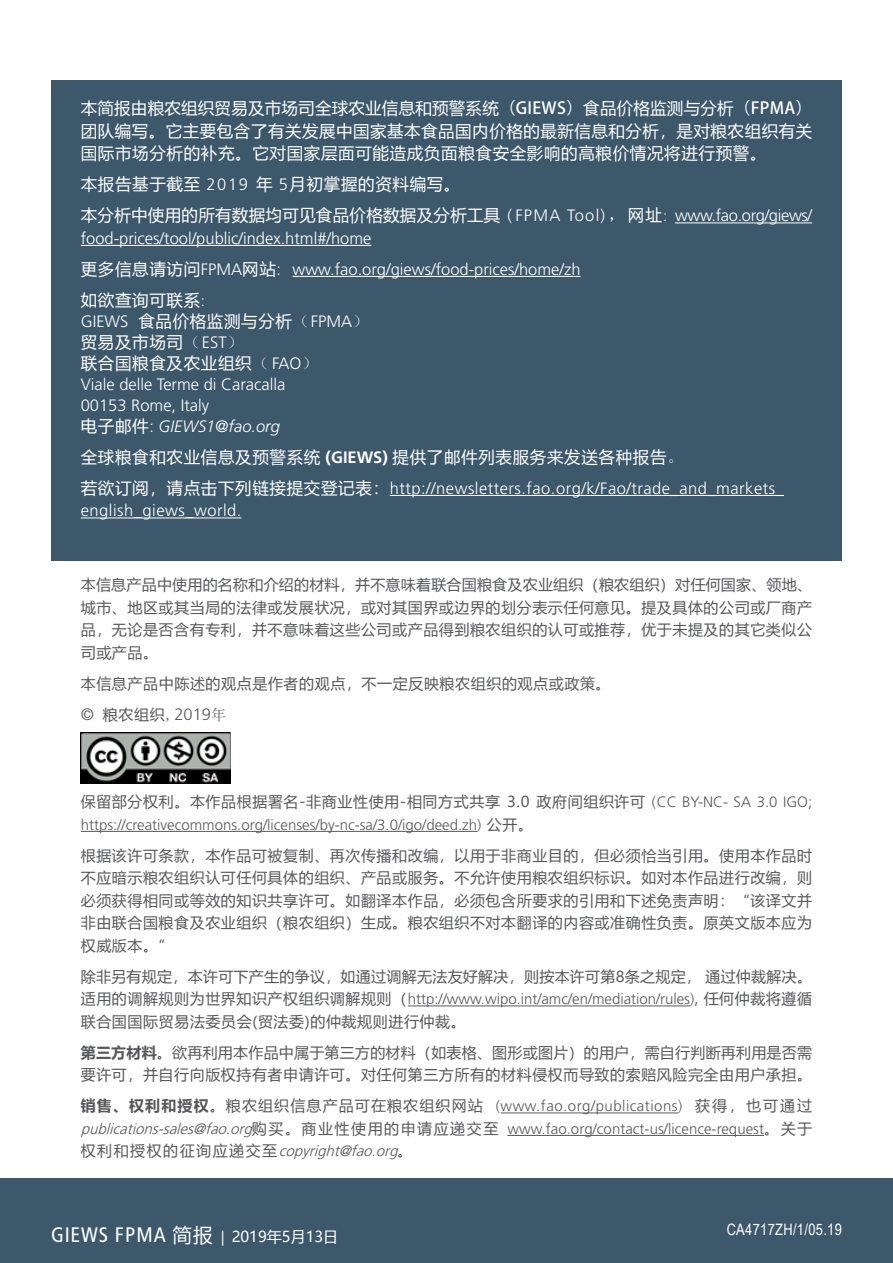
<style>
.page{position:relative;width:893px;height:1263px;background:#fff}
.page>*{position:absolute;margin:0;border:0;box-sizing:border-box;transform-origin:0 0}
.t1{font:300 16.5px/21px "Frutiger LT Std";color:#fff}
.t2{font:16.5px/22.5px "Microsoft Ya Hei";letter-spacing:.04em;color:#fff;text-align:justify}
.t3{font:300 16.5px/22.5px "Frutiger LT Std";letter-spacing:.03em;color:#fff}
.t4{font:300 16.5px "Frutiger LT Std";color:#57585a}
.t5{font:15.75px "Arial Narrow";letter-spacing:.02em;color:#fff}
.t6{font:15px/22.5px "Microsoft Ya Hei";letter-spacing:.04em;color:#57585a;text-align:justify}
.t7{font:300 15px/22.5px "Frutiger LT Std";color:#57585a;text-align:justify}
.t8{font:15px/31px "Microsoft Ya Hei";letter-spacing:.015em;color:#57585a}
.t9{font:15px "Microsoft Ya Hei";letter-spacing:.02em;color:#57585a}
.t10{font:15px "Microsoft Ya Hei";color:#fff}
.s1{font-family:"Adobe Heiti Std"}
.s2{font-family:"Frutiger LT Std";font-weight:300}
.s3{font-family:"Microsoft Ya Hei";font-weight:400}
.s4{font-family:"Sim Sun";font-weight:400}
.s5{font-size:15px}
.s6{font-family:"Frutiger LT Std";font-weight:300;font-size:15px}
.s7{font-family:"Sim Sun"}
.s8{font-style:italic}
.s9{font-family:"Frutiger LT Std";font-weight:700}
.s10{font-family:"Microsoft Ya Hei";font-weight:400;font-size:15px}
.s11{font-family:"Sim Sun";font-weight:400;font-size:15px}
.s12{font-weight:700}
.s13{font-family:"Microsoft Ya Hei";font-weight:700}
.s14{font-family:"Frutiger LT Std";font-stretch:condensed;font-size:21px}
.s15{font-size:19.5px}
.s16{font-family:"Frutiger LT Std";font-stretch:condensed}
</style>
<div class="page">
<div style="left:0;top:1178px;width:893px;height:85px;background:#3d586b"></div>
<div style="left:51px;top:80px;width:791px;height:480px;background:#3d586b"></div>
<hr style="left:675px;top:222px;width:137px;height:1px;background:#fff">
<hr style="left:81px;top:245px;width:290px;height:1px;background:#fff">
<hr style="left:293px;top:276px;width:287px;height:1px;background:#fff">
<hr style="left:390px;top:495px;width:394px;height:1px;background:#fff">
<hr style="left:81px;top:517px;width:160px;height:1px;background:#fff">
<hr style="left:81px;top:831px;width:396px;height:1px;background:#57585a">
<hr style="left:408px;top:1005px;width:282px;height:1px;background:#57585a">
<hr style="left:501px;top:1112px;width:177px;height:1px;background:#57585a">
<hr style="left:507px;top:1135px;width:257px;height:1px;background:#57585a">
<img style="left:81px;top:732px;width:149px;height:52px">
<p class="t2" style="left:81px;top:97px;width:733px">本简报由粮农组织贸易及市场司全球农业信息和预警系统<span class="s1">（GIEWS）</span>食品价格监测与分析<span class="s1">（FPMA）</span>团队编写。它主要包含了有关发展中国家基本食品国内价格的最新信息和分析，是对粮农组织有关国际市场分析的补充。它对国家层面可能造成负面粮食安全影响的高粮价情况将进行预警。</p>
<p class="t2" style="left:81px;top:173px;width:381px">本报告基于截至 <span class="s2">2019</span> 年 <span class="s2">5</span>月初掌握的资料编写。</p>
<p class="t1" style="left:81px;top:205px;width:733px;line-height:22.5px"><span class="s3">本分析中使用的所有数据均可见食品价格数据及分析工具</span> ( FPMA Tool) <span class="s4">，</span><span class="s3">网址</span><span class="s5">:</span> www.fao.org/giews/ food-prices/tool/public/index.html#/home</p>
<p class="t1" style="left:81px;top:259px;width:501px"><span class="s3">更多信息请访问</span>FPMA<span class="s3">网站</span>: www.fao.org/giews/food-prices/home/zh</p>
<p class="t2" style="left:81px;top:288px;width:126px">如欲查询可联系<span class="s6">:</span></p>
<p class="t1" style="left:81px;top:311px;width:289px">GIEWS <span class="s3">食品价格监测与分析</span><span class="s4">（</span>FPMA<span class="s4">）</span></p>
<p class="t2" style="left:81px;top:331px;width:239px;line-height:21px">贸易及市场司<span class="s7">（</span><span class="s2">EST</span><span class="s7">）<br></span>联合国粮食及农业组织<span class="s7">（</span> <span class="s2">FAO</span><span class="s7">）</span></p>
<p class="t1" style="left:81px;top:374px;width:206px">Viale delle Terme di Caracalla<br>00153 Rome, Italy<br><span class="s3">电子邮件</span>: <span class="s8">GIEWS1@fao.org</span></p>
<p class="t2" style="left:81px;top:445px;width:604px">全球粮食和农业信息及预警系统 <span class="s9">(GIEWS)</span> 提供了邮件列表服务来发送各种报告<span class="s7">。</span></p>
<p class="t3" style="left:81px;top:477px;width:705px"><span class="s3">若欲订阅，请点击下列链接提交登记表：</span>http://newsletters.fao.org/k/Fao/trade_and_markets_ english_giews_world.</p>
<p class="t6" style="left:81px;top:573px;width:733px">本信息产品中使用的名称和介绍的材料，并不意味着联合国粮食及农业组织（粮农组织）对任何国家、领地、城市、地区或其当局的法律或发展状况，或对其国界或边界的划分表示任何意见。提及具体的公司或厂商产品，无论是否含有专利，并不意味着这些公司或产品得到粮农组织的认可或推荐，优于未提及的其它类似公司或产品。</p>
<p class="t6" style="left:81px;top:672px;width:531px">本信息产品中陈述的观点是作者的观点，不一定反映粮农组织的观点或政策。</p>
<p class="t4" style="left:81px;top:705px;width:147px">© <span class="s10">粮农组织</span><span class="s11">,</span>2019<span class="s11">年</span></p>
<p class="t6" style="left:81px;top:790px;width:733px">保留部分权利。本作品根据署名-非商业性使用-相同方式共享 3.0 政府间组织许可 <span class="s2">(CC BY-NC- SA 3.0 IGO;</span></p>
<p class="t7" style="left:81px;top:814px;width:454px">https://creativecommons.org/licenses/by-nc-sa/3.0/igo/deed.zh) <span class="s3">公开。</span></p>
<p class="t6" style="left:81px;top:844px;width:733px">根据该许可条款，本作品可被复制、再次传播和改编，以用于非商业目的，但必须恰当引用。使用本作品时不应暗示粮农组织认可任何具体的组织、产品或服务。不允许使用粮农组织标识。如对本作品进行改编，则必须获得相同或等效的知识共享许可。如翻译本作品，必须包含所要求的引用和下述免责声明：“该译文并非由联合国粮食及农业组织（粮农组织）生成。粮农组织不对本翻译的内容或准确性负责。原英文版本应为权威版本。”</p>
<p class="t9" style="left:81px;top:966px;width:733px">除非另有规定，本许可下产生的争议，如通过调解无法友好解决，则按本许可第8条之规定， 通过仲裁解决。</p>
<p class="t7" style="left:81px;top:988px;width:733px"><span class="s3">适用的调解规则为世界知识产权组织调解规则（</span>http://www.wipo.int/amc/en/mediation/rules)<span class="s3">, 任何仲裁将遵循</span></p>
<p class="t8" style="left:81px;top:1005px;width:733px">联合国国际贸易法委员会(贸法委)的仲裁规则进行仲裁。<br><span class="s12">第三方材料</span>。欲再利用本作品中属于第三方的材料（如表格、图形或图片）的用户，需自行判断再利用是否需</p>
<p class="t6" style="left:81px;top:1063px;width:733px">要许可，并自行向版权持有者申请许可。对任何第三方所有的材料侵权而导致的索赔风险完全由用户承担。</p>
<p class="t7" style="left:81px;top:1095px;width:733px"><span class="s13">销售、权利和授权</span><span class="s3">。粮农组织信息产品可在粮农组织网站</span> (www.fao.org/publications) <span class="s3">获得，也可通过</span><span class="s8">publications-sales@fao.org</span><span class="s3">购买。商业性使用的申请应递交至</span> www.fao.org/contact-us/licence-request<span class="s3">。关于权利和授权的征询应递交至</span> <span class="s8">copyright@fao.org</span><span class="s3">。</span></p>
<p class="t10" style="left:51px;top:1226px;width:289px"><span class="s14">GIEWS FPMA</span> <span class="s15">简报</span> <span class="s16">|</span> 2019年5月13日</p>
<p class="t5" style="left:727px;top:1217px;width:117px">CA4717ZH/1/05.19</p>
</div>
